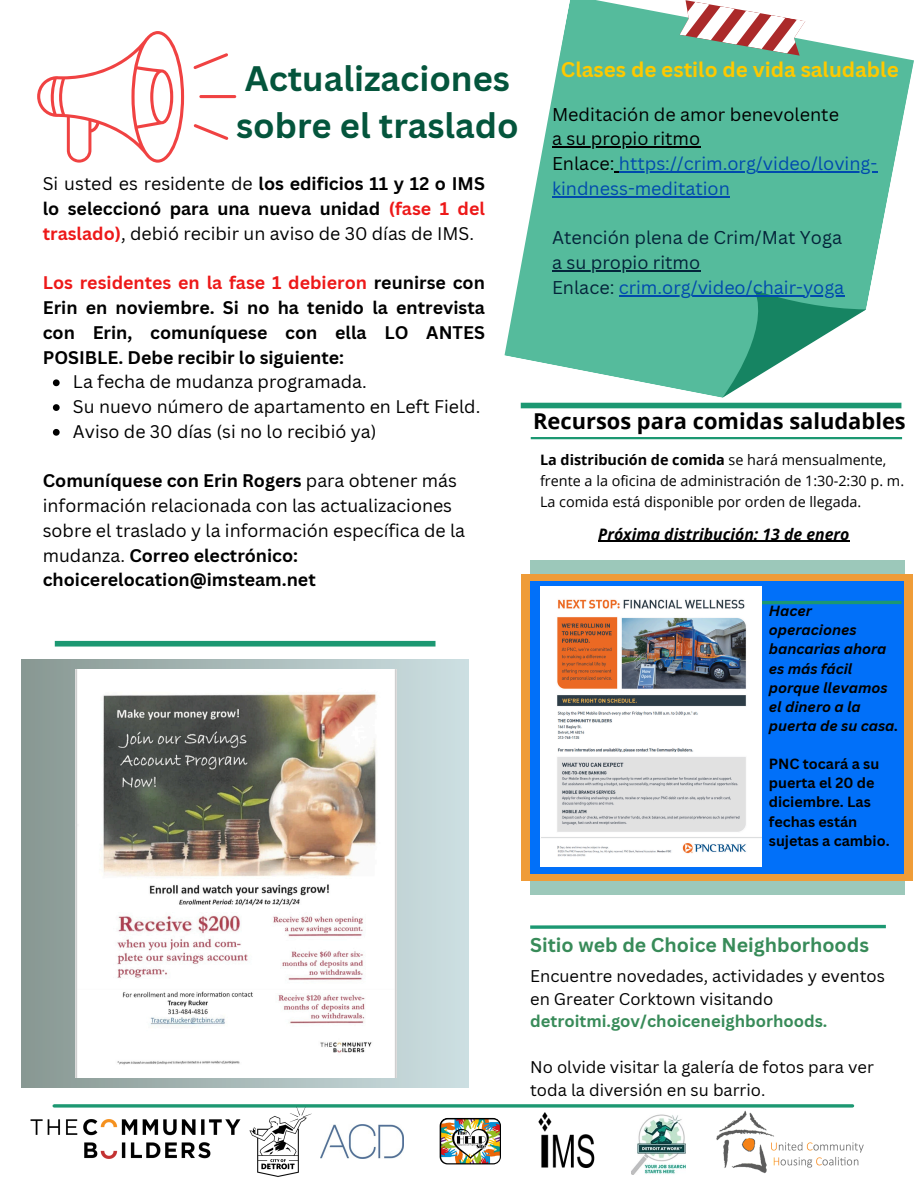
<style>
.page{position:relative;width:918px;height:1188px;background:#fff}
.page>*{position:absolute;margin:0;border:0;box-sizing:border-box;transform-origin:0 0}
.t1{font:700 34.5px/47.2px "Canva Sans";color:#04553c}
.t2{font:700 21.9px "Open Sans";color:#000}
.t3{font:700 20.7px "Canva Sans";color:#fec900}
.t4{font:700 19.5px "Canva Sans";color:#388b59}
.t5{font:18px/24.8px "Canva Sans";color:#004aad}
.t6{font:18px "Canva Sans";color:#000}
.t7{font:18px "Canva Sans";color:#04243a}
.t8{font:17.85px/24.8px "Canva Sans";color:#000;text-align:justify}
.t9{font:700 17.85px/24.8px "Canva Sans";color:#000;text-align:justify}
.t10{font:16.5px/23px "Canva Sans";color:#000}
.t11{font:italic 700 15.9px "Open Sans";color:#000}
.t12{font:14.4px/20.7px "Open Sans";color:#000}
.t13{font:italic 700 14.4px/19.2px "Canva Sans";color:#000}
.t14{font:700 14.4px/19.2px "Canva Sans";color:#000}
.s1{font-weight:700}
.s2{font-weight:700;color:#ed1919}
.s3{color:#ed1919}
.s4{color:#000}
.s5{color:#04243a}
.s6{font-weight:700;color:#388b59}
</style>
<div class="page">
<svg style="left:54px;top:1104px;width:660px;height:4px;background:#40a888"></svg>
<img style="left:30px;top:1105px;width:214px;height:54px">
<img style="left:244px;top:1105px;width:68px;height:72px">
<img style="left:321px;top:1124px;width:83px;height:34px">
<img style="left:538px;top:1112px;width:57px;height:56px">
<img style="left:714px;top:1104px;width:150px;height:70px">
<div style="left:530px;top:560px;width:375px;height:334px;background:#9cc8ba"></div>
<div style="left:521px;top:574px;width:391px;height:306px;background:#ef9c38"></div>
<div style="left:530px;top:581px;width:373px;height:292px;background:#0170f9"></div>
<hr style="left:531px;top:437px;width:371px;height:2px;background:#1c9872">
<svg style="left:530px;top:924px;width:356px;height:5px"></svg>
<img style="left:632px;top:1114px;width:53px;height:61px">
<div style="left:22px;top:659px;width:446px;height:429px;background:linear-gradient(to right,#889892,#cddfe2)"></div>
<svg style="left:762px;top:599px;width:142px;height:7px"></svg>
<img style="left:540px;top:586px;width:222px;height:280px">
<svg style="left:504px;top:0;width:410px;height:409px;fill:#55bb9c"></svg>
<svg style="left:680px;top:0;width:125px;height:56px"></svg>
<svg style="left:722px;top:286px;width:144px;height:123px"></svg>
<hr style="left:598px;top:541px;width:252px;height:1px;background:#000">
<hr style="left:552px;top:146px;width:148px;height:2px;background:#000">
<hr style="left:619px;top:171px;width:258px;height:1px;background:#004aad">
<hr style="left:552px;top:196px;width:178px;height:1px;background:#004aad">
<hr style="left:552px;top:270px;width:148px;height:1px;background:#04243a">
<hr style="left:619px;top:295px;width:225px;height:1px;background:#004aad">
<svg style="left:53px;top:379px;width:7px;height:7px"></svg>
<svg style="left:53px;top:404px;width:7px;height:7px"></svg>
<svg style="left:53px;top:429px;width:7px;height:7px"></svg>
<svg style="left:37px;top:31px;width:147px;height:132px"></svg>
<hr style="left:199px;top:95px;width:37px;height:3px;background:#ed1919;border-radius:2px">
<svg style="left:193px;top:53px;width:35px;height:16px"></svg>
<svg style="left:194px;top:124px;width:34px;height:16px"></svg>
<div style="left:55px;top:641px;width:380px;height:6px;background:#1c9872"></div>
<img style="left:76px;top:669px;width:320px;height:409px">
<img style="left:440px;top:1118px;width:61px;height:46px;border-radius:8px">
<p class="t1" style="left:236px;top:54px;width:284px">Actualizaciones sobre el traslado</p>
<p class="t8" style="left:43px;top:171px;width:444px">Si usted es residente de <span class="s1">los edificios 11 y 12 o IMS lo seleccionó para una nueva unidad</span> <span class="s2">(fase 1 del traslado)</span>, debió recibir un aviso de 30 días de IMS.</p>
<p class="t9" style="left:43px;top:270px;width:444px"><span class="s3">Los residentes en la fase 1 debieron</span> reunirse con Erin en noviembre. Si no ha tenido la entrevista con Erin, comuníquese con ella LO ANTES POSIBLE. Debe recibir lo siguiente:</p>
<p class="t8" style="left:73px;top:369px;width:295px">La fecha de mudanza programada.</p>
<p class="t8" style="left:73px;top:394px;width:409px">Su nuevo número de apartamento en Left Field.</p>
<p class="t8" style="left:73px;top:419px;width:305px">Aviso de 30 días (si no lo recibió ya)</p>
<p class="t8" style="left:43px;top:468px;width:424px;text-align:left"><span class="s1">Comuníquese con Erin Rogers</span> para obtener más información relacionada con las actualizaciones sobre el traslado y la información específica de la mudanza. <span class="s1">Correo electrónico:</span></p>
<h3 class="t9" style="left:43px;top:567px;width:275px">choicerelocation@imsteam.net</h3>
<p class="t3" style="left:561px;top:55px;width:339px">Clases de estilo de vida saludable</p>
<p class="t6" style="left:552px;top:101px;width:288px">Meditación de amor benevolente</p>
<p class="t5" style="left:552px;top:126px;width:327px"><span class="s4">a su propio ritmo<br>Enlace:</span> https://crim.org/video/loving-</p>
<h4 class="t5" style="left:552px;top:175px;width:179px">kindness-meditation</h4>
<h4 class="t7" style="left:552px;top:225px;width:291px">Atención plena de Crim/Mat Yoga</h4>
<h2 class="t5" style="left:552px;top:250px;width:294px"><span class="s5">a su propio ritmo<br>Enlace:</span> crim.org/video/chair-yoga</h2>
<h4 class="t2" style="left:533px;top:405px;width:374px">Recursos para comidas saludables</h4>
<p class="t12" style="left:540px;top:449px;width:366px"><span class="s1">La distribución de comida</span> se hará mensualmente, frente a la oficina de administración de 1:30-2:30 p. m.<br>La comida está disponible por orden de llegada.</p>
<p class="t11" style="left:598px;top:523px;width:253px">Próxima distribución: 13 de enero</p>
<p class="t13" style="left:769px;top:601px;width:131px">Hacer operaciones bancarias ahora es más fácil porque llevamos el dinero a la puerta de su casa.</p>
<h5 class="t14" style="left:769px;top:754px;width:122px">PNC tocará a su puerta el 20 de diciembre. Las fechas están sujetas a cambio.</h5>
<h1 class="t4" style="left:530px;top:931px;width:340px">Sitio web de Choice Neighborhoods</h1>
<h4 class="t10" style="left:530px;top:964px;width:356px">Encuentre novedades, actividades y eventos en Greater Corktown visitando <span class="s6">detroitmi.gov/choiceneighborhoods.</span></h4>
<h3 class="t10" style="left:530px;top:1055px;width:345px">No olvide visitar la galería de fotos para ver toda la diversión en su barrio.</h3>
</div>
